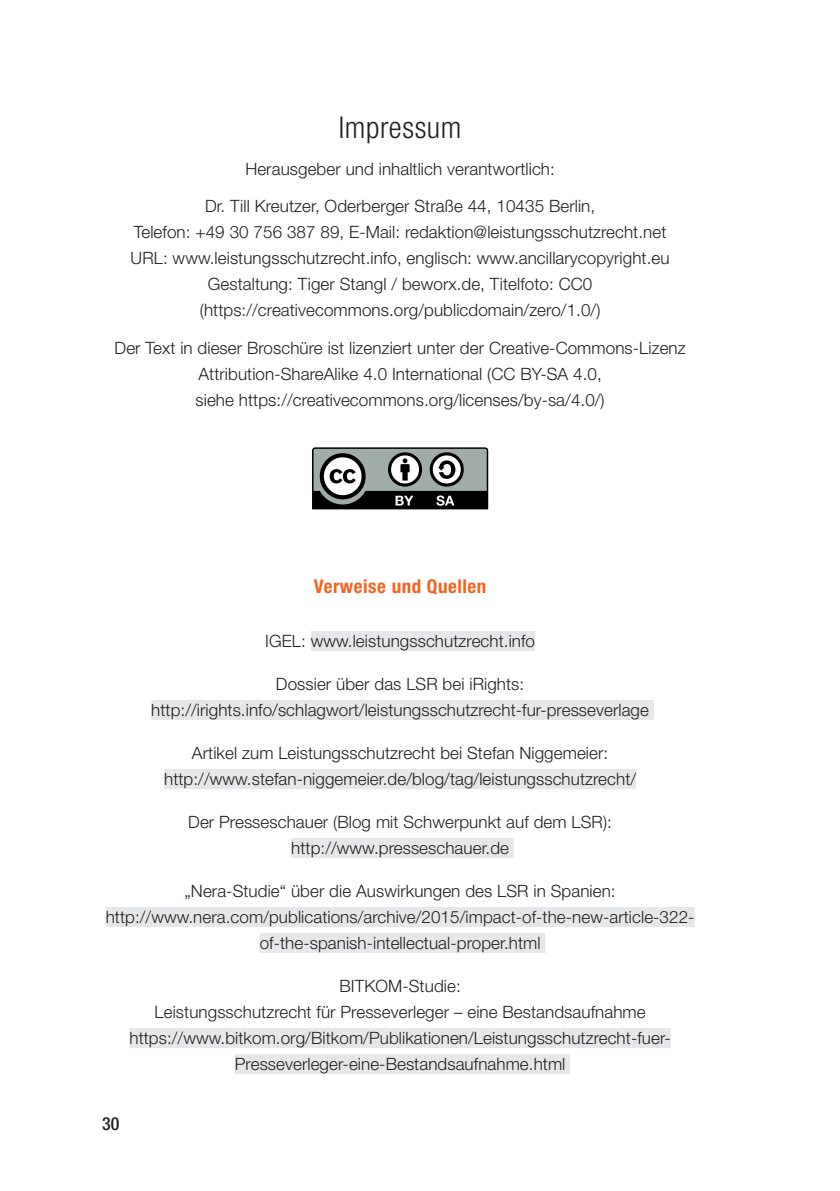
<style>
.page{position:relative;width:840px;height:1191px;background:#fff}
.page>*{position:absolute;margin:0;border:0;box-sizing:border-box;transform-origin:0 0}
.t1{font:300 condensed 30px "Helvetica Neue LT Std";letter-spacing:.02em;color:#231f20}
.t2{font:700 condensed 19px "Helvetica Neue LT Std";letter-spacing:.03em;color:#f36421}
.t3{font:500 condensed 18px "Helvetica Neue LT Std";color:#231f20}
.t4{font:300 17px/26px "Helvetica Neue LT Std";letter-spacing:.005em;color:#231f20;text-align:center}
</style>
<div class="page">
<div style="left:310px;top:631px;width:224px;height:20px;background:#e6e7e9"></div>
<div style="left:151px;top:700px;width:502px;height:20px;background:#e6e7e9"></div>
<div style="left:164px;top:769px;width:471px;height:20px;background:#e6e7e9"></div>
<div style="left:291px;top:838px;width:222px;height:20px;background:#e6e7e9"></div>
<div style="left:106px;top:907px;width:588px;height:20px;background:#e6e7e9"></div>
<div style="left:259px;top:933px;width:286px;height:20px;background:#e6e7e9"></div>
<div style="left:129px;top:1028px;width:541px;height:20px;background:#e6e7e9"></div>
<div style="left:235px;top:1054px;width:335px;height:20px;background:#e6e7e9"></div>
<svg style="left:312px;top:447px;width:176px;height:62px"></svg>
<h1 class="t1" style="left:338px;top:110px;width:124px">Impressum</h1>
<p class="t4" style="left:205px;top:150px;width:391px;line-height:37.4px">Herausgeber und inhaltlich verantwortlich:<br>Dr. Till Kreutzer, Oderberger Straße 44, 10435 Berlin,</p>
<p class="t4" style="left:130px;top:219px;width:540px">Telefon: +49 30 756 387 89, E-Mail: redaktion@leistungsschutzrecht.net URL: www.leistungsschutzrecht.info, englisch: www.ancillarycopyright.eu Gestaltung: Tiger Stangl / beworx.de, Titelfoto: CC0 (https://creativecommons.org/publicdomain/zero/1.0/)</p>
<p class="t4" style="left:115px;top:334px;width:572px">Der Text in dieser Broschüre ist lizenziert unter der Creative-Commons-Lizenz<br>Attribution-ShareAlike 4.0 International (CC BY-SA 4.0,<br>siehe https://creativecommons.org/licenses/by-sa/4.0/)</p>
<p class="t2" style="left:313px;top:574px;width:174px">Verweise und Quellen</p>
<p class="t4" style="left:265px;top:627px;width:271px">IGEL: www.leistungsschutzrecht.info</p>
<p class="t4" style="left:151px;top:670px;width:499px">Dossier über das LSR bei iRights: http://irights.info/schlagwort/leistungsschutzrecht-fur-presseverlage</p>
<p class="t4" style="left:164px;top:739px;width:473px">Artikel zum Leistungsschutzrecht bei Stefan Niggemeier: http://www.stefan-niggemeier.de/blog/tag/leistungsschutzrecht/</p>
<p class="t4" style="left:188px;top:808px;width:425px">Der Presseschauer (Blog mit Schwerpunkt auf dem LSR): http://www.presseschauer.de</p>
<p class="t4" style="left:106px;top:877px;width:590px">„Nera-Studie“ über die Auswirkungen des LSR in Spanien: http://www.nera.com/publications/archive/2015/impact-of-the-new-article-322- of-the-spanish-intellectual-proper.html</p>
<p class="t4" style="left:129px;top:972px;width:542px">BITKOM-Studie:<br>Leistungsschutzrecht für Presseverleger – eine Bestandsaufnahme https://www.bitkom.org/Bitkom/Publikationen/Leistungsschutzrecht-fuer-Presseverleger-eine-Bestandsaufnahme.html</p>
<p class="t3" style="left:102px;top:1113px;width:19px">30</p>
</div>
